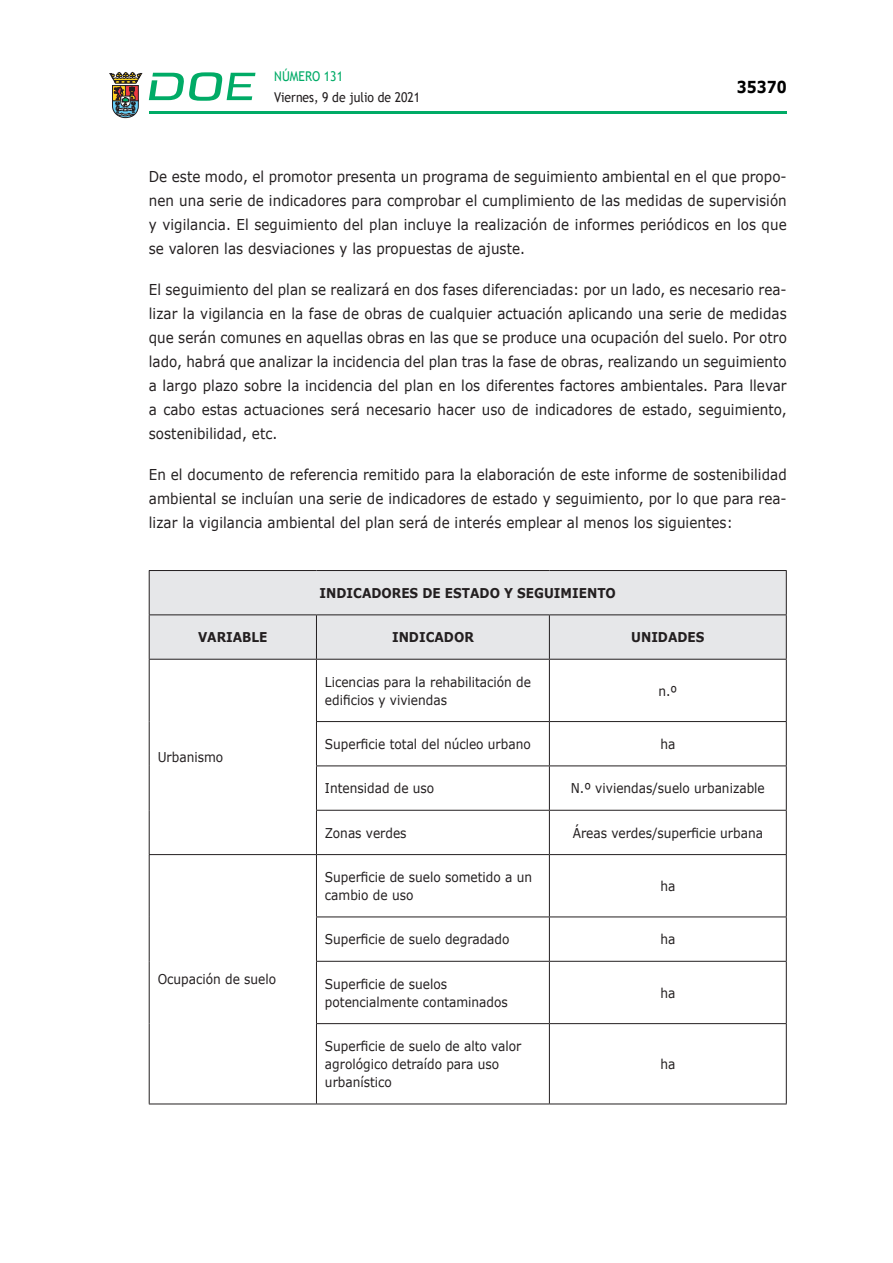
<style>
.page{position:relative;width:893px;height:1263px;background:#fff}
.page>*{position:absolute;margin:0;border:0;box-sizing:border-box;transform-origin:0 0}
.t1{font:700 16.5px "Verdana";color:#000;scale:.85 1}
.CUERPO_DE_TEXTO{font:15px/24px "Verdana";letter-spacing:.005em;color:#231f20;text-align:justify;scale:.9 1}
.t2{font:13.5px/18px "Verdana";color:#231f20;scale:.9 1}
.t3{font:700 13.5px "Verdana";color:#231f20;scale:.9 1}
.t4{font:13.5px "Trebuchet MS";color:#231f20;scale:.9 1}
.t5{font:13.5px "Trebuchet MS";color:#00ab67;scale:.9 1}
</style>
<div class="page">
<hr style="left:149px;top:111px;width:638px;height:3px;background:#00ab66">
<svg style="left:109px;top:72px;width:33px;height:46px"></svg>
<svg style="left:149px;top:72px;width:106px;height:29px"></svg>
<div style="left:150px;top:571px;width:636px;height:88px;background:#e6e7e9"></div>
<hr style="left:149px;top:614px;width:167px;height:1px;background:#231f20">
<hr style="left:316px;top:614px;width:233px;height:1px;background:#231f20">
<hr style="left:549px;top:614px;width:238px;height:1px;background:#231f20">
<hr style="left:316px;top:721px;width:233px;height:1px;background:#231f20">
<hr style="left:549px;top:721px;width:238px;height:1px;background:#231f20">
<hr style="left:316px;top:765px;width:233px;height:1px;background:#231f20">
<hr style="left:549px;top:765px;width:238px;height:1px;background:#231f20">
<hr style="left:316px;top:810px;width:233px;height:1px;background:#231f20">
<hr style="left:549px;top:810px;width:238px;height:1px;background:#231f20">
<hr style="left:149px;top:854px;width:167px;height:1px;background:#231f20">
<hr style="left:316px;top:854px;width:233px;height:1px;background:#231f20">
<hr style="left:549px;top:854px;width:238px;height:1px;background:#231f20">
<hr style="left:316px;top:916px;width:233px;height:1px;background:#231f20">
<hr style="left:549px;top:916px;width:238px;height:1px;background:#231f20">
<hr style="left:316px;top:961px;width:233px;height:1px;background:#231f20">
<hr style="left:549px;top:961px;width:238px;height:1px;background:#231f20">
<hr style="left:316px;top:1023px;width:233px;height:1px;background:#231f20">
<hr style="left:549px;top:1023px;width:238px;height:1px;background:#231f20">
<hr style="left:149px;top:1103px;width:167px;height:1px;background:#231f20">
<hr style="left:316px;top:1103px;width:233px;height:1px;background:#231f20">
<hr style="left:549px;top:1103px;width:238px;height:1px;background:#231f20">
<hr style="left:149px;top:660px;width:1px;height:61px;background:#231f20">
<hr style="left:149px;top:721px;width:1px;height:45px;background:#231f20">
<hr style="left:149px;top:766px;width:1px;height:44px;background:#231f20">
<hr style="left:149px;top:810px;width:1px;height:44px;background:#231f20">
<hr style="left:149px;top:855px;width:1px;height:62px;background:#231f20">
<hr style="left:149px;top:917px;width:1px;height:44px;background:#231f20">
<hr style="left:149px;top:961px;width:1px;height:63px;background:#231f20">
<hr style="left:149px;top:1024px;width:1px;height:79px;background:#231f20">
<hr style="left:316px;top:615px;width:1px;height:44px;background:#231f20">
<hr style="left:549px;top:615px;width:1px;height:44px;background:#231f20">
<hr style="left:316px;top:660px;width:1px;height:61px;background:#231f20">
<hr style="left:549px;top:660px;width:1px;height:61px;background:#231f20">
<hr style="left:786px;top:660px;width:1px;height:61px;background:#231f20">
<hr style="left:316px;top:722px;width:1px;height:43px;background:#231f20">
<hr style="left:549px;top:722px;width:1px;height:43px;background:#231f20">
<hr style="left:786px;top:722px;width:1px;height:43px;background:#231f20">
<hr style="left:316px;top:766px;width:1px;height:44px;background:#231f20">
<hr style="left:549px;top:766px;width:1px;height:44px;background:#231f20">
<hr style="left:786px;top:766px;width:1px;height:44px;background:#231f20">
<hr style="left:316px;top:811px;width:1px;height:43px;background:#231f20">
<hr style="left:549px;top:811px;width:1px;height:43px;background:#231f20">
<hr style="left:786px;top:811px;width:1px;height:43px;background:#231f20">
<hr style="left:316px;top:855px;width:1px;height:61px;background:#231f20">
<hr style="left:549px;top:855px;width:1px;height:61px;background:#231f20">
<hr style="left:786px;top:855px;width:1px;height:61px;background:#231f20">
<hr style="left:316px;top:917px;width:1px;height:44px;background:#231f20">
<hr style="left:549px;top:917px;width:1px;height:44px;background:#231f20">
<hr style="left:786px;top:917px;width:1px;height:44px;background:#231f20">
<hr style="left:316px;top:962px;width:1px;height:61px;background:#231f20">
<hr style="left:549px;top:962px;width:1px;height:61px;background:#231f20">
<hr style="left:786px;top:962px;width:1px;height:61px;background:#231f20">
<hr style="left:316px;top:1024px;width:1px;height:79px;background:#231f20">
<hr style="left:549px;top:1024px;width:1px;height:79px;background:#231f20">
<hr style="left:786px;top:1024px;width:1px;height:79px;background:#231f20">
<hr style="left:149px;top:570px;width:167px;height:1px;background:#231f20">
<hr style="left:149px;top:571px;width:1px;height:43px;background:#231f20">
<hr style="left:316px;top:570px;width:233px;height:1px;background:#231f20">
<hr style="left:549px;top:570px;width:238px;height:1px;background:#231f20">
<hr style="left:786px;top:571px;width:1px;height:43px;background:#231f20">
<hr style="left:149px;top:615px;width:1px;height:44px;background:#231f20">
<hr style="left:786px;top:615px;width:1px;height:44px;background:#231f20">
<hr style="left:149px;top:659px;width:167px;height:1px;background:#231f20">
<hr style="left:316px;top:659px;width:233px;height:1px;background:#231f20">
<hr style="left:549px;top:659px;width:238px;height:1px;background:#231f20">
<p class="t5" style="left:274px;top:67px;width:78px">NÚMERO 131</p>
<p class="t4" style="left:274px;top:88px;width:164px">Viernes, 9 de julio de 2021</p>
<p class="t1" style="left:737px;top:75px;width:60px">35370</p>
<p class="CUERPO_DE_TEXTO" style="left:149px;top:164px;width:710px">De este modo, el promotor presenta un programa de seguimiento ambiental en el que propo&shy;nen una serie de indicadores para comprobar el cumplimiento de las medidas de supervisión y vigilancia. El seguimiento del plan incluye la realización de informes periódicos en los que se valoren las desviaciones y las propuestas de ajuste.</p>
<p class="CUERPO_DE_TEXTO" style="left:149px;top:277px;width:710px">El seguimiento del plan se realizará en dos fases diferenciadas: por un lado, es necesario rea&shy;lizar la vigilancia en la fase de obras de cualquier actuación aplicando una serie de medidas que serán comunes en aquellas obras en las que se produce una ocupación del suelo. Por otro lado, habrá que analizar la incidencia del plan tras la fase de obras, realizando un seguimiento a largo plazo sobre la incidencia del plan en los diferentes factores ambientales. Para llevar a cabo estas actuaciones será necesario hacer uso de indicadores de estado, seguimiento, sostenibilidad, etc.</p>
<p class="CUERPO_DE_TEXTO" style="left:149px;top:462px;width:710px">En el documento de referencia remitido para la elaboración de este informe de sostenibilidad ambiental se incluían una serie de indicadores de estado y seguimiento, por lo que para rea&shy;lizar la vigilancia ambiental del plan será de interés emplear al menos los siguientes:</p>
<p class="t3" style="left:320px;top:583px;width:331px">INDICADORES DE ESTADO Y SEGUIMIENTO</p>
<p class="t3" style="left:198px;top:628px;width:79px">VARIABLE</p>
<p class="t3" style="left:392px;top:628px;width:92px">INDICADOR</p>
<p class="t3" style="left:631px;top:628px;width:83px">UNIDADES</p>
<p class="t2" style="left:158px;top:748px;width:74px">Urbanismo</p>
<p class="t2" style="left:158px;top:970px;width:133px">Ocupación de suelo</p>
<p class="t2" style="left:325px;top:672px;width:230px">Licencias para la rehabilitación de edificios y viviendas</p>
<p class="t2" style="left:658px;top:681px;width:22px">n.º</p>
<p class="t2" style="left:325px;top:735px;width:230px">Superficie total del núcleo urbano</p>
<p class="t2" style="left:660px;top:735px;width:18px">ha</p>
<p class="t2" style="left:325px;top:779px;width:123px">Intensidad de uso</p>
<p class="t2" style="left:571px;top:779px;width:217px">N.º viviendas/suelo urbanizable</p>
<p class="t2" style="left:325px;top:823px;width:92px">Zonas verdes</p>
<p class="t2" style="left:573px;top:823px;width:213px">Áreas verdes/superficie urbana</p>
<p class="t2" style="left:325px;top:868px;width:232px">Superficie de suelo sometido a un cambio de uso</p>
<p class="t2" style="left:660px;top:877px;width:18px">ha</p>
<p class="t2" style="left:325px;top:930px;width:207px">Superficie de suelo degradado</p>
<p class="t2" style="left:660px;top:930px;width:18px">ha</p>
<p class="t2" style="left:325px;top:974px;width:205px">Superficie de suelos potencialmente contaminados</p>
<p class="t2" style="left:660px;top:983px;width:18px">ha</p>
<p class="t2" style="left:325px;top:1037px;width:220px">Superficie de suelo de alto valor agrológico detraído para uso urbanístico</p>
<p class="t2" style="left:660px;top:1055px;width:18px">ha</p>
</div>
